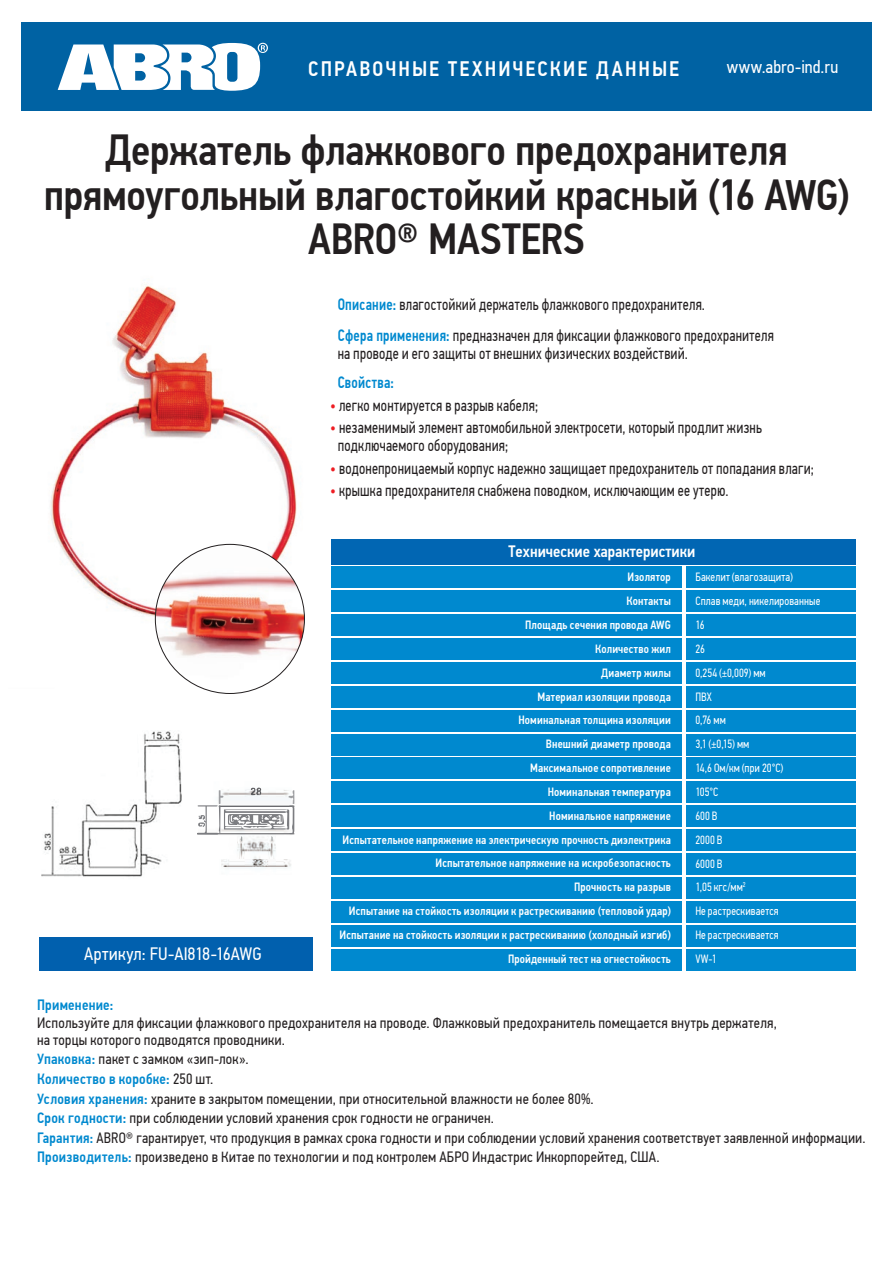
<style>
.page{position:relative;width:893px;height:1263px;background:#fff}
.page>*{position:absolute;margin:0;border:0;box-sizing:border-box;transform-origin:0 0}
.t1{font:500 43.5px/45px "PF Din Text Cond Pro";letter-spacing:-.005em;color:#231f20;text-align:center}
.t2{font:500 21px "PF Din Text Cond Pro";letter-spacing:.095em;color:#fff}
.t3{font:18px "PF Din Text Cond Pro";letter-spacing:.005em;color:#fff}
.t4{font:16.5px/18px "PF Din Text Cond Pro";letter-spacing:.015em;color:#231f20;scale:.86 1}
.t5{font:500 16.5px "PF Din Text Cond Pro";color:#fff}
.t6{font:500 16.5px "PF Din Text Cond Pro";letter-spacing:.02em;color:#0089cf;scale:.86 1}
.t7{font:15px/19.5px "PF Din Text Cond Pro";letter-spacing:.015em;color:#231f20}
.t8{font:500 15px "PF Din Text Cond Pro";letter-spacing:.015em;color:#0089cf}
.t9{font:500 12px/23.9px "PF Din Text Cond Pro";letter-spacing:.01em;color:#fff;text-align:right}
.t10{font:12px/23.9px "PF Din Text Cond Pro";letter-spacing:.01em;color:#fff;scale:.92 1}
.s1{font-weight:500;color:#0089cf}
.s2{color:#ee1d23}
</style>
<div class="page">
<img style="left:50px;top:285px;width:353px;height:404px">
<div style="left:21px;top:22px;width:851px;height:89px;background:#0062a3"></div>
<svg style="left:58px;top:43px;width:210px;height:48px"></svg>
<div style="left:39px;top:937px;width:273px;height:33px;background:#0160ae"></div>
<img style="left:155px;top:544px;width:149px;height:149px;border-radius:75px">
<img style="left:221px;top:790px;width:74px;height:78px">
<img style="left:41px;top:730px;width:141px;height:147px">
<svg style="left:197px;top:787px;width:97px;height:54px"></svg>
<div style="left:686px;top:566px;width:170px;height:22px;background:#0089cf"></div>
<div style="left:686px;top:590px;width:170px;height:22px;background:#0089cf"></div>
<div style="left:686px;top:614px;width:170px;height:22px;background:#0089cf"></div>
<div style="left:331px;top:566px;width:351px;height:22px;background:#0089cf"></div>
<div style="left:331px;top:590px;width:351px;height:22px;background:#0089cf"></div>
<div style="left:331px;top:614px;width:351px;height:22px;background:#0089cf"></div>
<div style="left:331px;top:540px;width:525px;height:25px;background:#0166b3"></div>
<div style="left:686px;top:638px;width:170px;height:22px;background:#0089cf"></div>
<div style="left:331px;top:638px;width:351px;height:22px;background:#0089cf"></div>
<div style="left:686px;top:662px;width:170px;height:22px;background:#0089cf"></div>
<div style="left:686px;top:686px;width:170px;height:22px;background:#0089cf"></div>
<div style="left:686px;top:710px;width:170px;height:22px;background:#0089cf"></div>
<div style="left:331px;top:662px;width:351px;height:22px;background:#0089cf"></div>
<div style="left:331px;top:686px;width:351px;height:22px;background:#0089cf"></div>
<div style="left:331px;top:710px;width:351px;height:22px;background:#0089cf"></div>
<div style="left:686px;top:734px;width:170px;height:21px;background:#0089cf"></div>
<div style="left:331px;top:734px;width:351px;height:21px;background:#0089cf"></div>
<div style="left:686px;top:757px;width:170px;height:22px;background:#0089cf"></div>
<div style="left:686px;top:781px;width:170px;height:22px;background:#0089cf"></div>
<div style="left:686px;top:805px;width:170px;height:22px;background:#0089cf"></div>
<div style="left:331px;top:757px;width:351px;height:22px;background:#0089cf"></div>
<div style="left:331px;top:781px;width:351px;height:22px;background:#0089cf"></div>
<div style="left:331px;top:805px;width:351px;height:22px;background:#0089cf"></div>
<div style="left:686px;top:829px;width:170px;height:22px;background:#0089cf"></div>
<div style="left:331px;top:829px;width:351px;height:22px;background:#0089cf"></div>
<div style="left:686px;top:853px;width:170px;height:22px;background:#0089cf"></div>
<div style="left:686px;top:877px;width:170px;height:22px;background:#0089cf"></div>
<div style="left:331px;top:853px;width:351px;height:22px;background:#0089cf"></div>
<div style="left:331px;top:877px;width:351px;height:22px;background:#0089cf"></div>
<div style="left:686px;top:901px;width:170px;height:22px;background:#0089cf"></div>
<div style="left:686px;top:925px;width:170px;height:22px;background:#0089cf"></div>
<div style="left:331px;top:901px;width:351px;height:22px;background:#0089cf"></div>
<div style="left:331px;top:925px;width:351px;height:22px;background:#0089cf"></div>
<div style="left:686px;top:948px;width:170px;height:22px;background:#0089cf"></div>
<div style="left:331px;top:948px;width:351px;height:22px;background:#0089cf"></div>
<h2 class="t2" style="left:308px;top:57px;width:372px">СПРАВОЧНЫЕ ТЕХНИЧЕСКИЕ ДАННЫЕ</h2>
<p class="t3" style="left:727px;top:57px;width:113px">www.abro-ind.ru</p>
<h1 class="t1" style="left:44px;top:127px;width:807px">Держатель флажкового предохранителя прямоугольный влагостойкий красный (16 AWG)<br>ABRO® MASTERS</h1>
<p class="t4" style="left:338px;top:295px;width:429px"><span class="s1">Описание:</span> влагостойкий держатель флажкового предохранителя.</p>
<p class="t4" style="left:338px;top:326px;width:509px"><span class="s1">Сфера применения:</span> предназначен для фиксации флажкового предохранителя на проводе и его защиты от внешних физических воздействий.</p>
<p class="t6" style="left:338px;top:372px;width:67px">Свойства:</p>
<p class="t4" style="left:330px;top:396px;width:243px"><span class="s2">•</span> легко монтируется в разрыв кабеля;</p>
<p class="t4" style="left:338px;top:418px;width:495px;text-indent:-7px"><span class="s2">•</span> незаменимый элемент автомобильной электросети, который продлит жизнь подключаемого оборудования;</p>
<p class="t4" style="left:330px;top:459px;width:564px"><span class="s2">•</span> водонепроницаемый корпус надежно защищает предохранитель от попадания влаги;</p>
<p class="t4" style="left:330px;top:481px;width:465px"><span class="s2">•</span> крышка предохранителя снабжена поводком, исключающим ее утерю.</p>
<p class="t3" style="left:84px;top:943px;width:179px">Артикул: FU-AI818-16AWG</p>
<p class="t5" style="left:508px;top:541px;width:188px">Технические характеристики</p>
<p class="t9" style="left:340px;top:565px;width:333px">Изолятор<br>Контакты<br>Площадь сечения провода AWG<br>Количество жил<br>Диаметр жилы<br>Материал изоляции провода<br>Номинальная толщина изоляции<br>Внешний диаметр провода<br>Максимальное сопротивление<br>Номинальная температура<br>Номинальное напряжение<br>Испытательное напряжение на электрическую прочность диэлектрика<br>Испытательное напряжение на искробезопасность<br>Прочность на разрыв<br>Испытание на стойкость изоляции к растрескиванию (тепловой удар)<br>Испытание на стойкость изоляции к растрескиванию (холодный изгиб)<br>Пройденный тест на огнестойкость</p>
<p class="t10" style="left:695px;top:565px;width:137px">Бакелит (влагозащита)<br>Сплав меди, никелированные<br>16<br>26<br>0,254 (±0,009) мм<br>ПВХ<br>0,76 мм<br>3,1 (±0,15) мм<br>14,6 Ом/км (при 20°С)<br>105°С<br>600 В<br>2000 В<br>6000 В<br>1,05 кгс/мм<sup>2<br></sup>Не растрескивается<br>Не растрескивается<br>VW-1</p>
<p class="t8" style="left:37px;top:996px;width:78px">Применение:</p>
<p class="t7" style="left:37px;top:1014px;width:741px;line-height:17.2px">Используйте для фиксации флажкового предохранителя на проводе. Флажковый предохранитель помещается внутрь держателя, на торцы которого подводятся проводники.</p>
<p class="t7" style="left:37px;top:1049px;width:830px"><span class="s1">Упаковка:</span> пакет с замком «зип-лок».<br><span class="s1">Количество в коробке:</span> 250 шт.<br><span class="s1">Условия хранения:</span> храните в закрытом помещении, при относительной влажности не более 80%.<br><span class="s1">Срок годности:</span> при соблюдении условий хранения срок годности не ограничен.<br><span class="s1">Гарантия:</span> ABRO® гарантирует, что продукция в рамках срока годности и при соблюдении условий хранения соответствует заявленной информации.<br><span class="s1">Производитель:</span> произведено в Китае по технологии и под контролем АБРО Индастрис Инкорпорейтед, США.</p>
</div>
